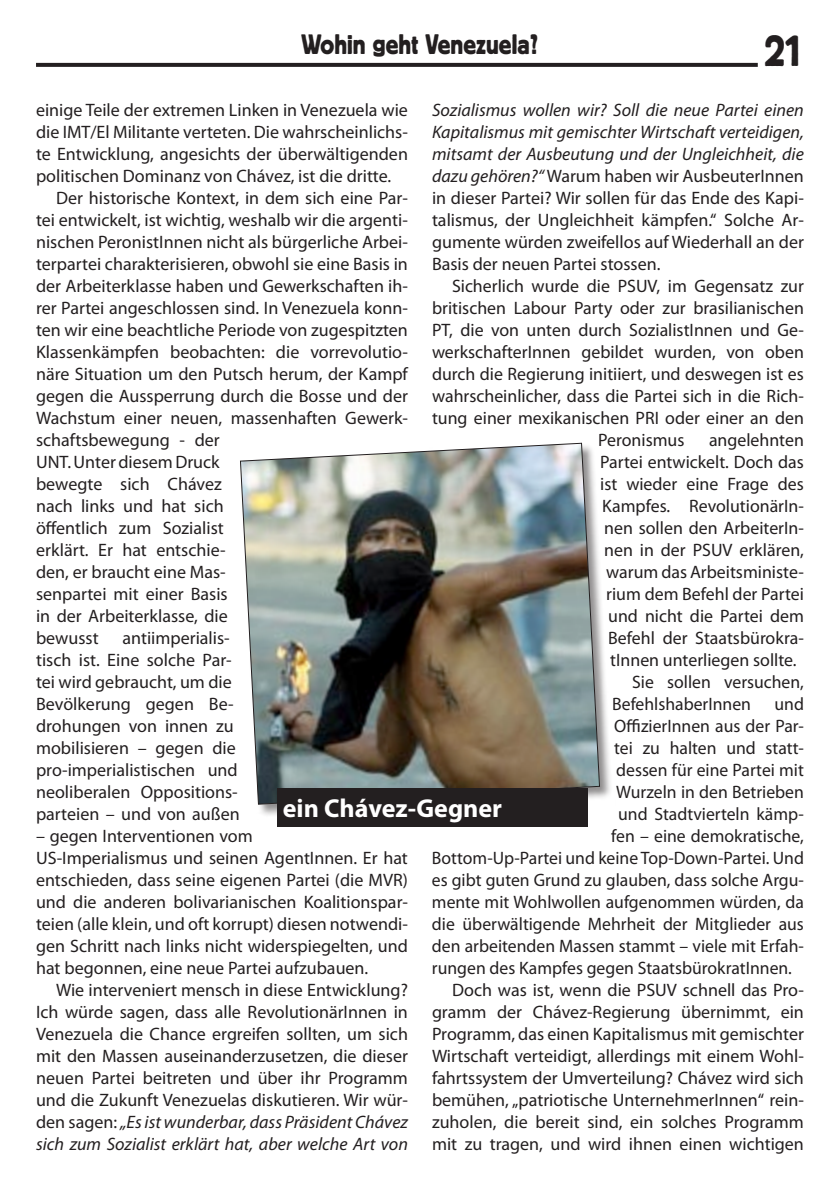
<style>
.page{position:relative;width:840px;height:1191px;background:#fff}
.page>*{position:absolute;margin:0;border:0;box-sizing:border-box;transform-origin:0 0}
.t1{font:44px "Block BE";color:#231f20;scale:.88 1}
.t2{font:28px "Block BE";color:#231f20;scale:.88 1}
.t3{font:700 26px "Myriad Pro";color:#fff}
.t4{font:18px/22px "Myriad Pro";color:#231f20}
.s1{font-style:italic}
</style>
<div class="page">
<svg style="left:36px;top:63px;width:721px;height:4px;fill:#231f20"></svg>
<div style="left:239px;top:442px;width:379px;height:380px;background:#231f20;opacity:.5"></div>
<img style="left:240px;top:443px;width:359px;height:361px">
<div style="left:277px;top:788px;width:310px;height:38px;background:#231f20"></div>
<svg style="left:279px;top:771px;width:226px;height:56px"></svg>
<h2 class="t2" style="left:301px;top:28px;width:270px">Wohin geht Venezuela?</h2>
<h1 class="t1" style="left:764px;top:26px;width:46px">21</h1>
<p class="t4" style="left:36px;top:99px;width:373px">einige Teile der extremen Linken in Venezuela wie</p>
<p class="t4" style="left:36px;top:121px;width:373px">die IMT/El Militante verteten. Die wahrscheinlichs-</p>
<p class="t4" style="left:36px;top:143px;width:373px">te Entwicklung, angesichts der überwältigenden</p>
<p class="t4" style="left:36px;top:165px;width:356px">politischen Dominanz von Chávez, ist die dritte.</p>
<p class="t4" style="left:56px;top:187px;width:353px">Der historische Kontext, in dem sich eine Par-</p>
<p class="t4" style="left:36px;top:209px;width:373px">tei entwickelt, ist wichtig, weshalb wir die argenti-</p>
<p class="t4" style="left:36px;top:231px;width:373px">nischen PeronistInnen nicht als bürgerliche Arbei-</p>
<p class="t4" style="left:36px;top:253px;width:373px">terpartei charakterisieren, obwohl sie eine Basis in</p>
<p class="t4" style="left:36px;top:275px;width:373px">der Arbeiterklasse haben und Gewerkschaften ih-</p>
<p class="t4" style="left:36px;top:297px;width:373px">rer Partei angeschlossen sind. In Venezuela konn-</p>
<p class="t4" style="left:36px;top:319px;width:373px">ten wir eine beachtliche Periode von zugespitzten</p>
<p class="t4" style="left:36px;top:341px;width:373px">Klassenkämpfen beobachten: die vorrevolutio-</p>
<p class="t4" style="left:36px;top:363px;width:373px">näre Situation um den Putsch herum, der Kampf</p>
<p class="t4" style="left:36px;top:385px;width:373px">gegen die Aussperrung durch die Bosse und der</p>
<p class="t4" style="left:36px;top:407px;width:373px">Wachstum einer neuen, massenhaften Gewerk-</p>
<p class="t4" style="left:36px;top:429px;width:185px">schaftsbewegung - der</p>
<p class="t4" style="left:36px;top:451px;width:185px">UNT. Unter diesem Druck</p>
<p class="t4" style="left:36px;top:473px;width:187px">bewegte sich Chávez</p>
<p class="t4" style="left:36px;top:495px;width:189px">nach links und hat sich</p>
<p class="t4" style="left:36px;top:517px;width:189px">öffentlich zum Sozialist</p>
<p class="t4" style="left:36px;top:539px;width:191px">erklärt. Er hat entschie-</p>
<p class="t4" style="left:36px;top:561px;width:191px">den, er braucht eine Mas-</p>
<p class="t4" style="left:36px;top:583px;width:193px">senpartei mit einer Basis</p>
<p class="t4" style="left:36px;top:605px;width:193px">in der Arbeiterklasse, die</p>
<p class="t4" style="left:36px;top:627px;width:64px">bewusst</p>
<p class="t4" style="left:432px;top:99px;width:373px;text-align:justify"><span class="s1">Sozialismus wollen wir? Soll die neue Partei einen Kapitalismus mit gemischter Wirtschaft verteidigen, mitsamt der Ausbeutung und der Ungleichheit, die dazu gehören?“</span> Warum haben wir AusbeuterInnen in dieser Partei? Wir sollen für das Ende des Kapi&shy;talismus, der Ungleichheit kämpfen.“ Solche Ar&shy;gumente würden zweifellos auf Wiederhall an der Basis der neuen Partei stossen.</p>
<p class="t4" style="left:452px;top:275px;width:353px">Sicherlich wurde die PSUV, im Gegensatz zur</p>
<p class="t4" style="left:432px;top:297px;width:373px">britischen Labour Party oder zur brasilianischen</p>
<p class="t4" style="left:432px;top:319px;width:373px">PT, die von unten durch SozialistInnen und Ge-</p>
<p class="t4" style="left:432px;top:341px;width:373px">werkschafterInnen gebildet wurden, von oben</p>
<p class="t4" style="left:432px;top:363px;width:373px">durch die Regierung initiiert, und deswegen ist es</p>
<p class="t4" style="left:432px;top:385px;width:373px">wahrscheinlicher, dass die Partei sich in die Rich-</p>
<p class="t4" style="left:432px;top:407px;width:373px">tung einer mexikanischen PRI oder einer an den</p>
<p class="t4" style="left:598px;top:429px;width:88px">Peronismus</p>
<p class="t4" style="left:708px;top:429px;width:96px">angelehnten</p>
<p class="t4" style="left:600px;top:451px;width:205px">Partei entwickelt. Doch das</p>
<p class="t4" style="left:600px;top:473px;width:205px">ist wieder eine Frage des</p>
<p class="t4" style="left:602px;top:495px;width:203px">Kampfes. RevolutionärIn-</p>
<p class="t4" style="left:604px;top:517px;width:201px">nen sollen den ArbeiterIn-</p>
<p class="t4" style="left:604px;top:539px;width:201px">nen in der PSUV erklären,</p>
<p class="t4" style="left:606px;top:561px;width:199px">warum das Arbeitsministe-</p>
<p class="t4" style="left:606px;top:583px;width:199px">rium dem Befehl der Partei</p>
<p class="t4" style="left:608px;top:605px;width:197px">und nicht die Partei dem</p>
<p class="t4" style="left:608px;top:627px;width:197px">Befehl der Staatsbürokra-</p>
<p class="t4" style="left:610px;top:649px;width:188px">tInnen unterliegen sollte.</p>
<p class="t4" style="left:632px;top:671px;width:173px">Sie sollen versuchen,</p>
<p class="t4" style="left:612px;top:693px;width:140px">BefehlshaberInnen</p>
<p class="t4" style="left:774px;top:693px;width:31px">und</p>
<p class="t4" style="left:614px;top:715px;width:191px">OffizierInnen aus der Par-</p>
<p class="t4" style="left:614px;top:737px;width:191px">tei zu halten und statt-</p>
<p class="t4" style="left:616px;top:759px;width:189px">dessen für eine Partei mit</p>
<p class="t4" style="left:616px;top:781px;width:189px">Wurzeln in den Betrieben</p>
<p class="t4" style="left:618px;top:803px;width:187px">und Stadtvierteln kämp-</p>
<p class="t4" style="left:611px;top:825px;width:194px">fen – eine demokratische,</p>
<p class="t4" style="left:432px;top:847px;width:373px">Bottom-Up-Partei und keine Top-Down-Partei. Und</p>
<p class="t4" style="left:432px;top:869px;width:373px">es gibt guten Grund zu glauben, dass solche Argu-</p>
<p class="t4" style="left:432px;top:891px;width:373px">mente mit Wohlwollen aufgenommen würden, da</p>
<p class="t4" style="left:432px;top:913px;width:373px">die überwältigende Mehrheit der Mitglieder aus</p>
<p class="t4" style="left:432px;top:935px;width:373px">den arbeitenden Massen stammt – viele mit Erfah-</p>
<p class="t4" style="left:432px;top:957px;width:361px">rungen des Kampfes gegen StaatsbürokratInnen.</p>
<p class="t4" style="left:452px;top:979px;width:353px">Doch was ist, wenn die PSUV schnell das Pro-</p>
<p class="t4" style="left:432px;top:1001px;width:373px">gramm der Chávez-Regierung übernimmt, ein</p>
<p class="t4" style="left:432px;top:1023px;width:373px">Programm, das einen Kapitalismus mit gemischter</p>
<p class="t4" style="left:432px;top:1045px;width:373px">Wirtschaft verteidigt, allerdings mit einem Wohl-</p>
<p class="t4" style="left:432px;top:1067px;width:373px">fahrtssystem der Umverteilung? Chávez wird sich</p>
<p class="t4" style="left:432px;top:1089px;width:373px">bemühen, „patriotische UnternehmerInnen“ rein-</p>
<p class="t4" style="left:432px;top:1111px;width:373px">zuholen, die bereit sind, ein solches Programm</p>
<p class="t4" style="left:432px;top:1133px;width:373px">mit zu tragen, und wird ihnen einen wichtigen</p>
<p class="t4" style="left:36px;top:627px;width:205px;text-indent:86px">antiimperialis&shy;tisch ist. Eine solche Par&shy;tei wird gebraucht, um die<br>Bevölkerung gegen Be&shy;drohungen von innen zu mobilisieren – gegen die pro-imperialistischen und neoliberalen Oppositions&shy;parteien – und von außen</p>
<p class="t4" style="left:36px;top:825px;width:373px">– gegen Interventionen vom<br>US-Imperialismus und seinen AgentInnen. Er hat entschieden, dass seine eigenen Partei (die MVR) und die anderen bolivarianischen Koalitionspar&shy;teien (alle klein, und oft korrupt) diesen notwendi&shy;gen Schritt nach links nicht widerspiegelten, und hat begonnen, eine neue Partei aufzubauen.</p>
<p class="t4" style="left:36px;top:979px;width:373px;text-align:justify;text-indent:20px">Wie interveniert mensch in diese Entwicklung?<br>Ich würde sagen, dass alle RevolutionärInnen in Venezuela die Chance ergreifen sollten, um sich mit den Massen auseinanderzusetzen, die dieser neuen Partei beitreten und über ihr Programm und die Zukunft Venezuelas diskutieren. Wir wür&shy;den sagen: <span class="s1">„Es ist wunderbar, dass Präsident Chávez sich zum Sozialist erklärt hat, aber welche Art von</span></p>
<h3 class="t3" style="left:283px;top:791px;width:221px">ein Chávez-Gegner</h3>
</div>
